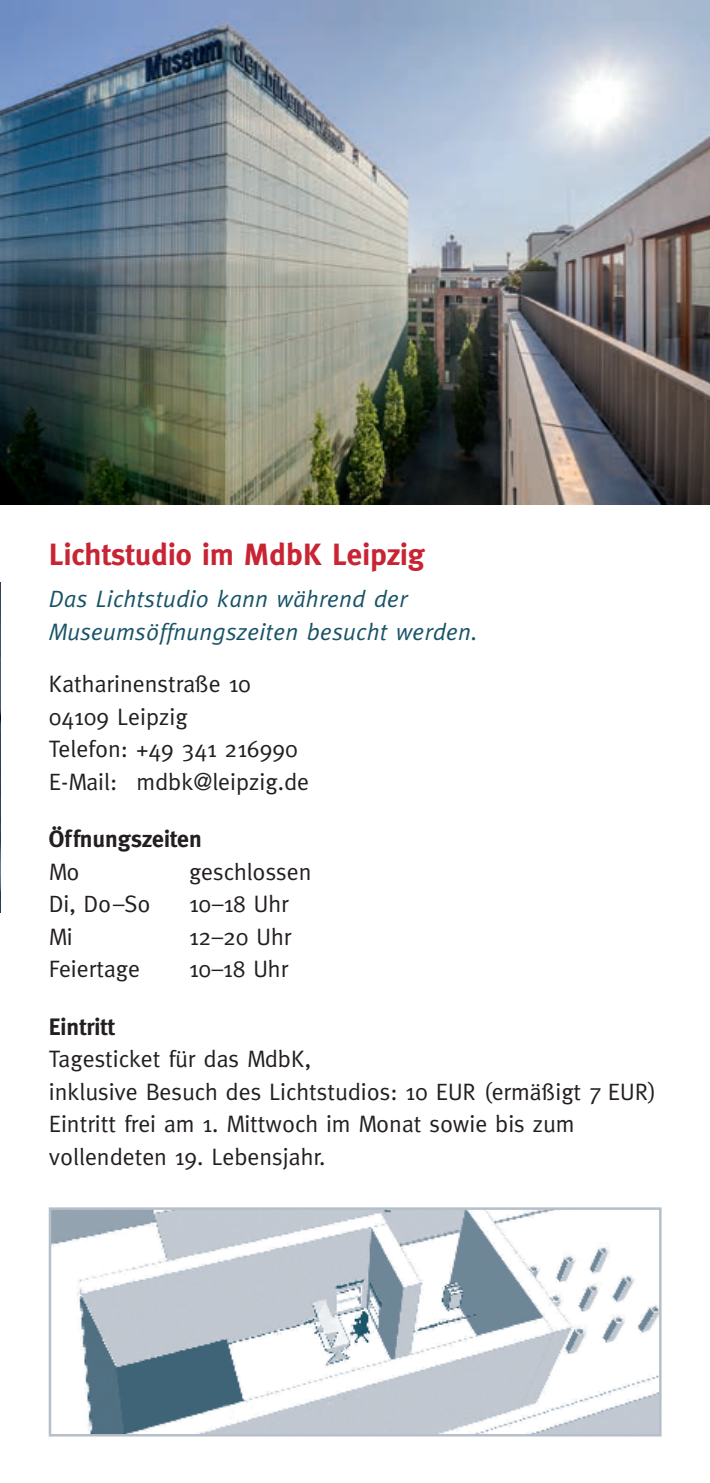
<style>
.page{position:relative;width:710px;height:1483px;background:#fff}
.page>*{position:absolute;margin:0;border:0;box-sizing:border-box;transform-origin:0 0}
.t1{font:700 30.75px "Meta";color:#c82434}
.t2{font:23.75px/32.5px "Meta";color:#231f20}
.t3{font:italic 23.75px/32.5px "Meta";letter-spacing:.01em;color:#175367}
.t4{font:700 23.75px "Meta";color:#231f20}
.t5{font:23.75px "Meta Caps OSF";color:#231f20}
.s1{font-family:"Meta"}
</style>
<div class="page">
<img style="left:0;top:583px;width:1px;height:329px">
<img style="left:1px;top:0;width:708px;height:505px">
<img style="left:52px;top:1210px;width:606px;height:223px">
<div style="left:49px;top:1207px;width:612px;height:229px;border:2px solid #b5bfc9"></div>
<p class="t1" style="left:49px;top:536px;width:377px">Lichtstudio im MdbK Leipzig</p>
<p class="t3" style="left:49px;top:582px;width:430px">Das Lichtstudio kann während der<br>Museumsöffnungszeiten besucht werden.</p>
<p class="t2" style="left:49px;top:667px;width:261px">Katharinenstraße 10<br>04109 Leipzig<br>Telefon: +49 341 216990<br>E-Mail: mdbk@leipzig.de</p>
<p class="t4" style="left:49px;top:825px;width:154px">Öffnungszeiten</p>
<p class="t2" style="left:49px;top:855px;width:32px">Mo</p>
<p class="t2" style="left:189px;top:855px;width:124px">geschlossen</p>
<p class="t2" style="left:49px;top:887px;width:103px">Di, Do–So</p>
<p class="t5" style="left:189px;top:890px;width:101px">10–18 <span class="s1">Uhr</span></p>
<p class="t2" style="left:49px;top:920px;width:25px">Mi</p>
<p class="t2" style="left:189px;top:920px;width:104px">12–20 Uhr</p>
<p class="t2" style="left:49px;top:952px;width:93px">Feiertage</p>
<p class="t2" style="left:189px;top:952px;width:101px">10–18 Uhr</p>
<p class="t4" style="left:49px;top:1013px;width:67px">Eintritt</p>
<p class="t2" style="left:49px;top:1042px;width:608px">Tagesticket für das MdbK,<br>inklusive Besuch des Lichtstudios: 10 EUR (ermäßigt 7 EUR)<br>Eintritt frei am 1. Mittwoch im Monat sowie bis zum vollendeten 19. Lebensjahr.</p>
</div>
